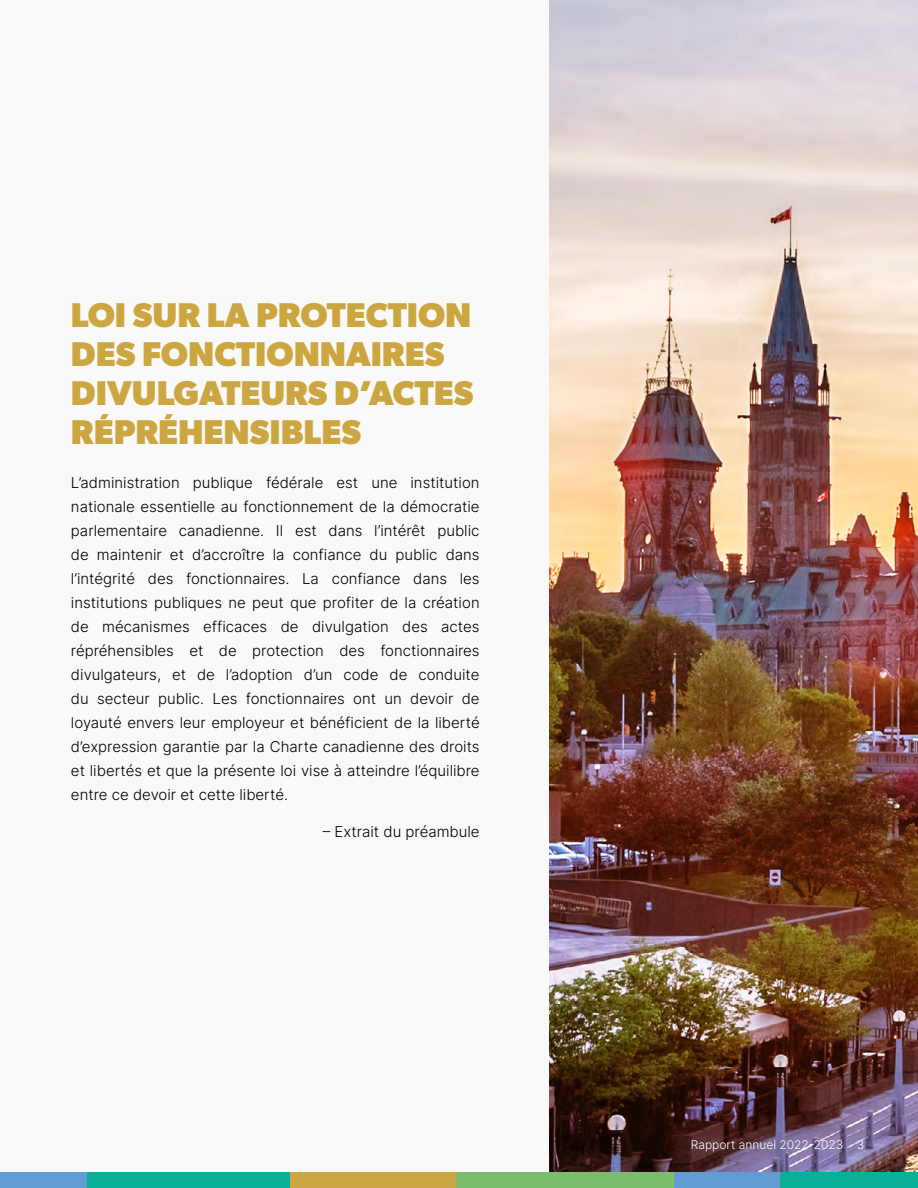
<style>
.page{position:relative;width:918px;height:1188px;background:#fff}
.page>*{position:absolute;margin:0;border:0;box-sizing:border-box;transform-origin:0 0}
.t1{font:700 34.5px/39px "Gibson";color:#cca640}
.t2{font:15px/24px "Inter";color:#000;text-align:justify}
.t3{font:12px "Inter";color:#fff}
</style>
<div class="page">
<img style="left:548px;top:0;width:370px;height:1173px">
<div style="left:0;top:0;width:548px;height:1173px;background:#faf9f9"></div>
<div style="left:780px;top:1173px;width:138px;height:15px;background:#0bae97"></div>
<div style="left:86px;top:1173px;width:204px;height:15px;background:#0bae97"></div>
<div style="left:673px;top:1173px;width:107px;height:15px;background:#619dd4"></div>
<div style="left:0;top:1173px;width:86px;height:15px;background:#619dd4"></div>
<div style="left:456px;top:1173px;width:218px;height:15px;background:#7abd6d"></div>
<div style="left:290px;top:1173px;width:166px;height:15px;background:#cca640"></div>
<h1 class="t1" style="left:71px;top:295px;width:404px">LOI SUR LA PROTECTION<br>DES FONCTIONNAIRES<br>DIVULGATEURS D’ACTES<br>RÉPRÉHENSIBLES</h1>
<p class="t2" style="left:71px;top:470px;width:410px">L’administration publique fédérale est une institution nationale essentielle au fonctionnement de la démocratie parlementaire canadienne. Il est dans l’intérêt public de maintenir et d’accroître la confiance du public dans l’intégrité des fonctionnaires. La confiance dans les institutions publiques ne peut que profiter de la création de mécanismes efficaces de divulgation des actes répréhensibles et de protection des fonctionnaires divulgateurs, et de l’adoption d’un code de conduite du secteur public. Les fonctionnaires ont un devoir de loyauté envers leur employeur et bénéficient de la liberté d’expression garantie par la Charte canadienne des droits et libertés et que la présente loi vise à atteindre l’équilibre entre ce devoir et cette liberté.</p>
<p class="t2" style="left:323px;top:819px;width:158px">– Extrait du préambule</p>
<p class="t3" style="left:691px;top:1136px;width:175px">Rapport annuel 2022-2023 3</p>
</div>
